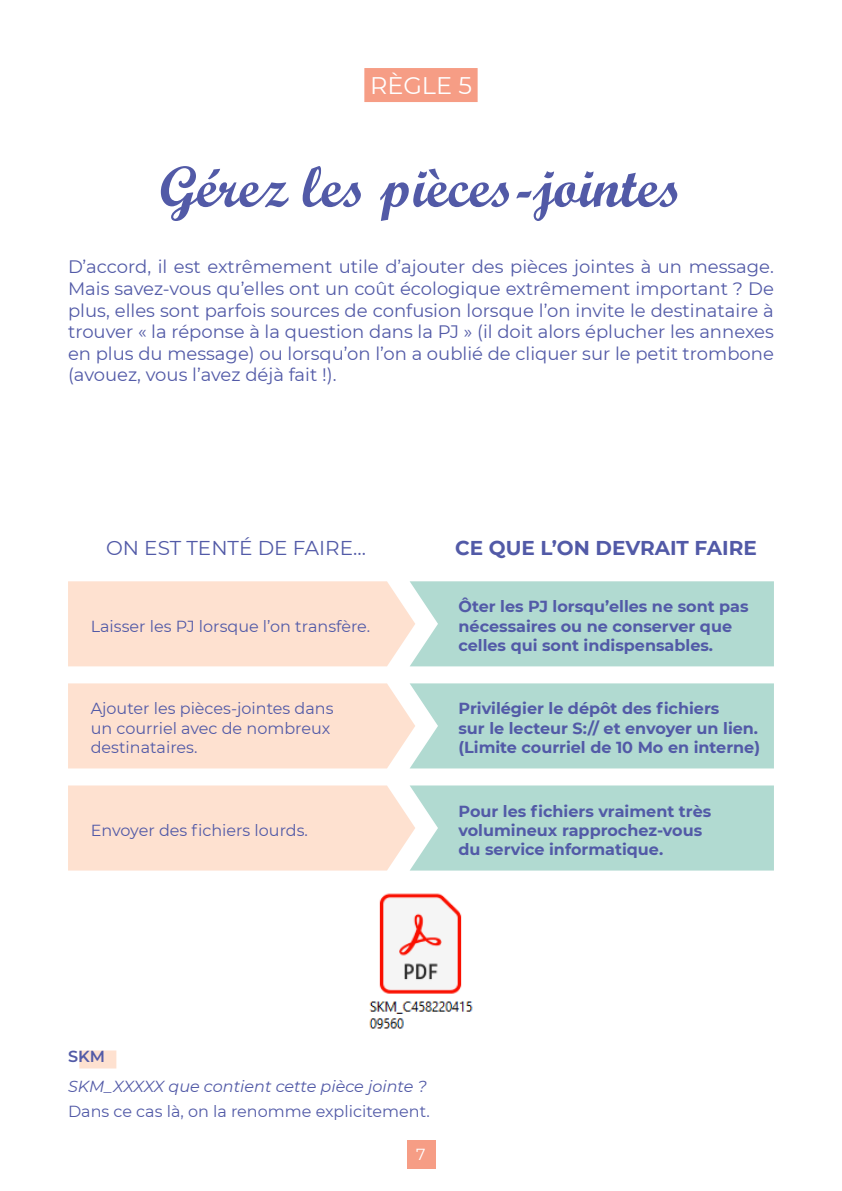
<style>
.page{position:relative;width:842px;height:1191px;background:#fff}
.page>*{position:absolute;margin:0;border:0;box-sizing:border-box;transform-origin:0 0}
.t1{font:58px "Script MT Bold";color:#525aa7}
.t2{font:24px "Montserrat";color:#fff}
.t3{font:700 20px "Montserrat";color:#525aa7}
.t4{font:20px "Montserrat";color:#525aa7}
.t5{font:18px/21.6px "Montserrat";color:#525aa7;text-align:justify}
.t6{font:700 16px/19.2px "Montserrat";color:#525aa7}
.t7{font:16px/19.2px "Montserrat";color:#525aa7}
.t8{font:italic 16px "Montserrat";color:#525aa7}
.t9{font:600 16px "Montserrat";color:#525aa7}
.t10{font:16px "Montserrat";color:#fff}
</style>
<div class="page">
<svg style="left:68px;top:581px;width:706px;height:85px;background:#d7ded2"></svg>
<svg style="left:68px;top:683px;width:706px;height:85px;background:#d7ded2"></svg>
<svg style="left:68px;top:785px;width:706px;height:85px;background:#d8ded2"></svg>
<div style="left:364px;top:68px;width:114px;height:34px;background:#f69d85"></div>
<div style="left:79px;top:1050px;width:37px;height:18px;background:#fee1d0"></div>
<div style="left:407px;top:1140px;width:28px;height:28px;background:#f69d85"></div>
<img style="left:369px;top:893px;width:104px;height:136px">
<h2 class="t2" style="left:370px;top:72px;width:103px">RÈGLE 5</h2>
<h1 class="t1" style="left:160px;top:163px;width:524px">Gérez les pièces-jointes</h1>
<p class="t5" style="left:68px;top:256px;width:707px">D’accord, il est extrêmement utile d’ajouter des pièces jointes à un message.<br>Mais savez-vous qu’elles ont un coût écologique extrêmement important ? De plus, elles sont parfois sources de confusion lorsque l’on invite le destinataire à trouver « la réponse à la question dans la PJ » (il doit alors éplucher les annexes en plus du message) ou lorsqu’on l’on a oublié de cliquer sur le petit trombone (avouez, vous l’avez déjà fait !).</p>
<p class="t4" style="left:106px;top:537px;width:261px">ON EST TENTÉ DE FAIRE...</p>
<p class="t3" style="left:455px;top:537px;width:303px">CE QUE L’ON DEVRAIT FAIRE</p>
<p class="t7" style="left:91px;top:616px;width:281px">Laisser les PJ lorsque l’on transfère.</p>
<p class="t7" style="left:91px;top:699px;width:244px">Ajouter les pièces-jointes dans un courriel avec de nombreux destinataires.</p>
<p class="t7" style="left:91px;top:820px;width:219px">Envoyer des fichiers lourds.</p>
<p class="t6" style="left:458px;top:597px;width:292px">Ôter les PJ lorsqu’elles ne sont pas nécessaires ou ne conserver que celles qui sont indispensables.</p>
<p class="t6" style="left:458px;top:698px;width:303px">Privilégier le dépôt des fichiers<br>sur le lecteur S:// et envoyer un lien. (Limite courriel de 10 Mo en interne)</p>
<p class="t6" style="left:458px;top:800px;width:254px">Pour les fichiers vraiment très volumineux rapprochez-vous du service informatique.</p>
<p class="t9" style="left:68px;top:1047px;width:39px">SKM</p>
<p class="t8" style="left:68px;top:1079px;width:360px">SKM_XXXXX que contient cette pièce jointe ?</p>
<p class="t7" style="left:68px;top:1102px;width:363px">Dans ce cas là, on la renomme explicitement.</p>
<p class="t10" style="left:416px;top:1145px;width:11px">7</p>
</div>
